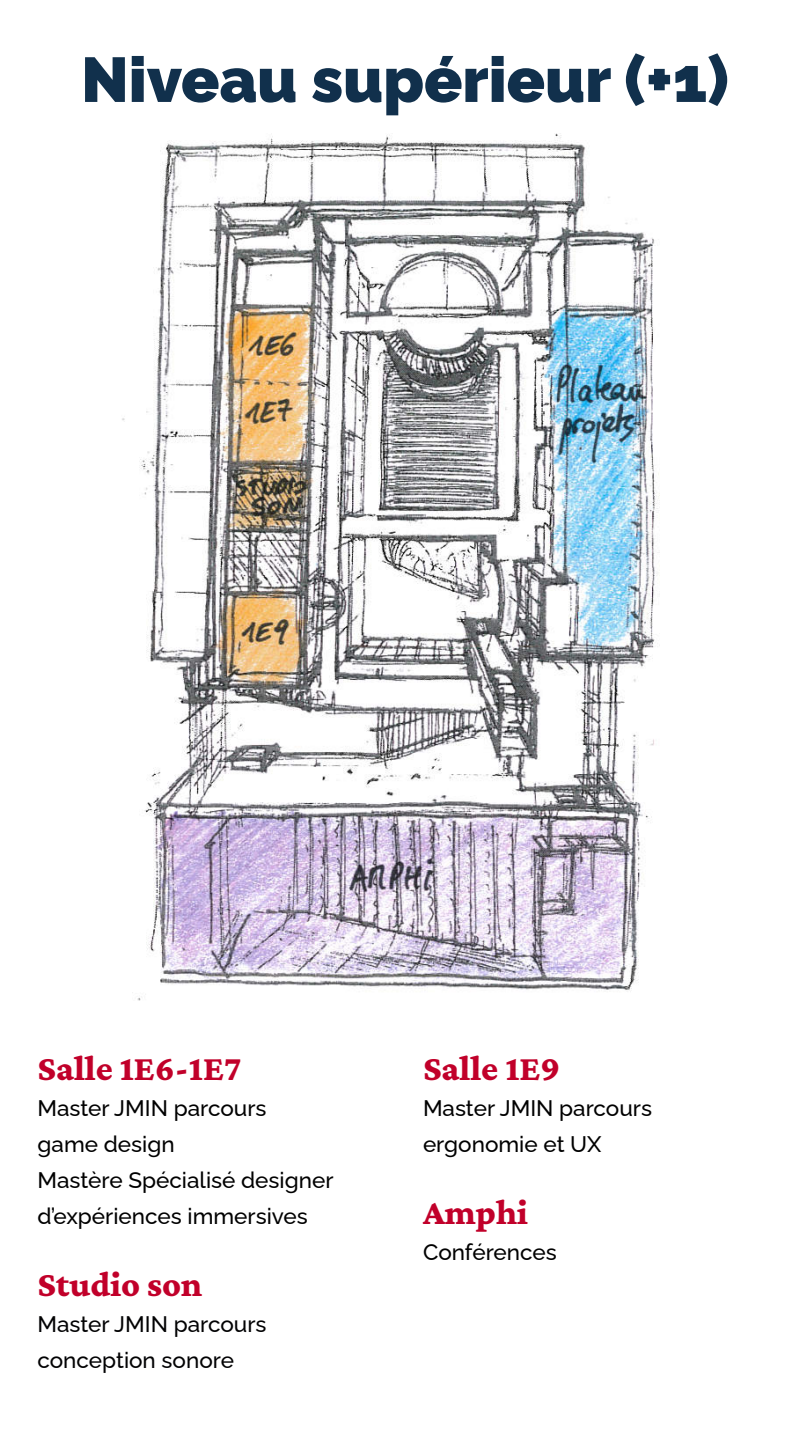
<style>
.page{position:relative;width:810px;height:1440px;background:#fff}
.page>*{position:absolute;margin:0;border:0;box-sizing:border-box;transform-origin:0 0}
.t1{font:100 63px "Raleway";color:#11304c}
.sous_titre{font:36px "Crimson Pro";color:#c1002a}
.Style_de_paragraphe_1{font:100 22.5px/36px "Raleway";color:#000}
.Style_de_paragraphe_1-2{font:100 22.5px/36px "Raleway";color:#020203}
</style>
<div class="page">
<img style="left:122px;top:133px;width:538px;height:868px">
<p class="t1" style="left:81px;top:29px;width:649px">Niveau supérieur (+1)</p>
<p class="sous_titre" style="left:38px;top:1045px;width:206px">Salle 1E6-1E7</p>
<p class="Style_de_paragraphe_1" style="left:38px;top:1088px;width:298px">Master JMIN parcours<br>game design<br>Mastère Spécialisé designer d’expériences immersives</p>
<p class="sous_titre" style="left:38px;top:1261px;width:166px">Studio son</p>
<p class="Style_de_paragraphe_1-2" style="left:38px;top:1304px;width:231px">Master JMIN parcours conception sonore</p>
<p class="sous_titre" style="left:423px;top:1045px;width:139px">Salle 1E9</p>
<p class="Style_de_paragraphe_1" style="left:423px;top:1088px;width:231px">Master JMIN parcours ergonomie et UX</p>
<p class="sous_titre" style="left:423px;top:1189px;width:107px">Amphi</p>
<p class="Style_de_paragraphe_1" style="left:423px;top:1232px;width:135px">Conférences</p>
</div>
